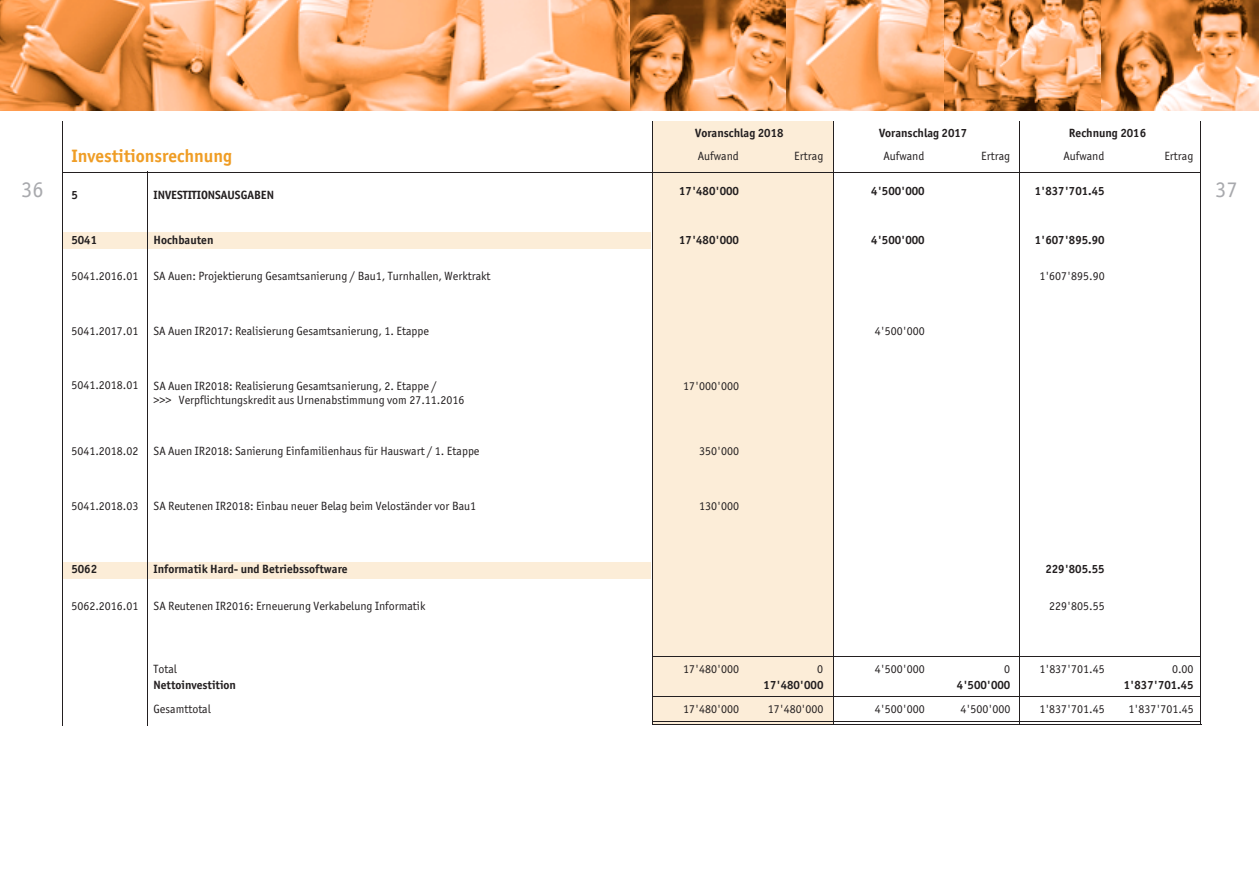
<style>
.page{position:relative;width:1259px;height:893px;background:#fff}
.page>*{position:absolute;margin:0;border:0;box-sizing:border-box;transform-origin:0 0}
.t1{font:22.5px "Officina Sans";color:#a8a9ad}
.t2{font:700 18px "Officina San ITC";color:#ef9d25}
.t3{font:12px "Officina San ITC";color:#231f20}
.t4{font:700 12px "Officina San ITC";color:#231f20}
</style>
<div class="page">
<div style="left:652px;top:121px;width:181px;height:603px;background:#fcedd8"></div>
<div style="left:62px;top:562px;width:589px;height:17px;background:#fcedd8"></div>
<div style="left:62px;top:232px;width:589px;height:17px;background:#fcedd8"></div>
<hr style="left:1200px;top:121px;width:1px;height:603px;background:#231f20">
<hr style="left:62px;top:121px;width:1px;height:605px;background:#231f20">
<hr style="left:1019px;top:122px;width:1px;height:602px;background:#231f20">
<hr style="left:833px;top:122px;width:1px;height:602px;background:#231f20">
<hr style="left:652px;top:121px;width:1px;height:603px;background:#231f20">
<hr style="left:62px;top:172px;width:1138px;height:1px;background:#231f20">
<hr style="left:147px;top:172px;width:1px;height:554px;background:#231f20">
<hr style="left:652px;top:656px;width:548px;height:1px;background:#231f20">
<hr style="left:652px;top:696px;width:548px;height:1px;background:#231f20">
<hr style="left:652px;top:721px;width:548px;height:1px;background:#231f20">
<hr style="left:652px;top:724px;width:549px;height:1px;background:#231f20">
<img style="left:629px;top:0;width:158px;height:111px">
<svg style="left:787px;top:0;width:157px;height:111px;background:#f8b17d"></svg>
<svg style="left:944px;top:0;width:157px;height:111px;background:#e29860"></svg>
<svg style="left:1101px;top:0;width:158px;height:111px;background:#dd9863"></svg>
<svg style="left:0;top:0;width:629px;height:111px;background:#f3a971"></svg>
<p class="t4" style="left:695px;top:127px;width:90px">Voranschlag 2018</p>
<p class="t4" style="left:879px;top:127px;width:90px">Voranschlag 2017</p>
<p class="t4" style="left:1069px;top:127px;width:79px">Rechnung 2016</p>
<h2 class="t2" style="left:71px;top:147px;width:162px">Investitionsrechnung</h2>
<p class="t3" style="left:698px;top:150px;width:43px">Aufwand</p>
<p class="t3" style="left:883px;top:150px;width:43px">Aufwand</p>
<p class="t3" style="left:1063px;top:150px;width:43px">Aufwand</p>
<p class="t3" style="left:794px;top:150px;width:31px">Ertrag</p>
<p class="t3" style="left:981px;top:150px;width:31px">Ertrag</p>
<p class="t3" style="left:1164px;top:150px;width:31px">Ertrag</p>
<h1 class="t1" style="left:21px;top:181px;width:24px">36</h1>
<h1 class="t1" style="left:1215px;top:181px;width:24px">37</h1>
<p class="t4" style="left:71px;top:189px;width:8px">5</p>
<p class="t4" style="left:154px;top:189px;width:122px">INVESTITIONSAUSGABEN</p>
<p class="t4" style="left:679px;top:185px;width:61px">17'480'000</p>
<p class="t4" style="left:871px;top:185px;width:55px">4'500'000</p>
<p class="t4" style="left:1034px;top:185px;width:71px">1'837'701.45</p>
<p class="t4" style="left:71px;top:234px;width:27px">5041</p>
<p class="t4" style="left:154px;top:234px;width:61px">Hochbauten</p>
<p class="t4" style="left:679px;top:234px;width:61px">17'480'000</p>
<p class="t4" style="left:871px;top:234px;width:55px">4'500'000</p>
<p class="t4" style="left:1034px;top:234px;width:71px">1'607'895.90</p>
<p class="t3" style="left:71px;top:270px;width:68px">5041.2016.01</p>
<p class="t3" style="left:154px;top:270px;width:338px">SA Auen: Projektierung Gesamtsanierung / Bau1, Turnhallen, Werktrakt</p>
<p class="t3" style="left:1039px;top:270px;width:67px">1'607'895.90</p>
<p class="t3" style="left:71px;top:325px;width:68px">5041.2017.01</p>
<p class="t3" style="left:154px;top:325px;width:277px">SA Auen IR2017: Realisierung Gesamtsanierung, 1. Etappe</p>
<p class="t3" style="left:875px;top:325px;width:51px">4'500'000</p>
<p class="t3" style="left:71px;top:379px;width:68px">5041.2018.01</p>
<p class="t3" style="left:154px;top:380px;width:285px">SA Auen IR2018: Realisierung Gesamtsanierung, 2. Etappe /</p>
<p class="t3" style="left:683px;top:380px;width:57px">17'000'000</p>
<p class="t3" style="left:154px;top:394px;width:312px">&gt;&gt;&gt; Verpflichtungskredit aus Urnenabstimmung vom 27.11.2016</p>
<p class="t3" style="left:71px;top:445px;width:68px">5041.2018.02</p>
<p class="t3" style="left:154px;top:445px;width:327px">SA Auen IR2018: Sanierung Einfamilienhaus für Hauswart / 1. Etappe</p>
<p class="t3" style="left:699px;top:445px;width:41px">350'000</p>
<p class="t3" style="left:71px;top:500px;width:68px">5041.2018.03</p>
<p class="t3" style="left:154px;top:500px;width:324px">SA Reutenen IR2018: Einbau neuer Belag beim Veloständer vor Bau1</p>
<p class="t3" style="left:699px;top:500px;width:41px">130'000</p>
<p class="t4" style="left:71px;top:563px;width:27px">5062</p>
<p class="t4" style="left:154px;top:563px;width:196px">Informatik Hard- und Betriebssoftware</p>
<p class="t4" style="left:1045px;top:563px;width:61px">229'805.55</p>
<p class="t3" style="left:71px;top:600px;width:68px">5062.2016.01</p>
<p class="t3" style="left:154px;top:600px;width:273px">SA Reutenen IR2016: Erneuerung Verkabelung Informatik</p>
<p class="t3" style="left:1049px;top:600px;width:57px">229'805.55</p>
<p class="t3" style="left:154px;top:663px;width:25px">Total</p>
<p class="t3" style="left:683px;top:663px;width:57px">17'480'000</p>
<p class="t3" style="left:817px;top:663px;width:7px">0</p>
<p class="t3" style="left:875px;top:663px;width:51px">4'500'000</p>
<p class="t3" style="left:1004px;top:663px;width:7px">0</p>
<p class="t3" style="left:1039px;top:663px;width:67px">1'837'701.45</p>
<p class="t3" style="left:1172px;top:663px;width:23px">0.00</p>
<p class="t4" style="left:154px;top:679px;width:84px">Nettoinvestition</p>
<p class="t4" style="left:763px;top:679px;width:61px">17'480'000</p>
<p class="t4" style="left:957px;top:679px;width:55px">4'500'000</p>
<p class="t4" style="left:1124px;top:679px;width:71px">1'837'701.45</p>
<p class="t3" style="left:154px;top:703px;width:59px">Gesamttotal</p>
<p class="t3" style="left:683px;top:703px;width:57px">17'480'000</p>
<p class="t3" style="left:767px;top:703px;width:57px">17'480'000</p>
<p class="t3" style="left:1039px;top:703px;width:67px">1'837'701.45</p>
<p class="t3" style="left:1128px;top:703px;width:67px">1'837'701.45</p>
<p class="t3" style="left:875px;top:703px;width:51px">4'500'000</p>
<p class="t3" style="left:960px;top:703px;width:51px">4'500'000</p>
</div>
